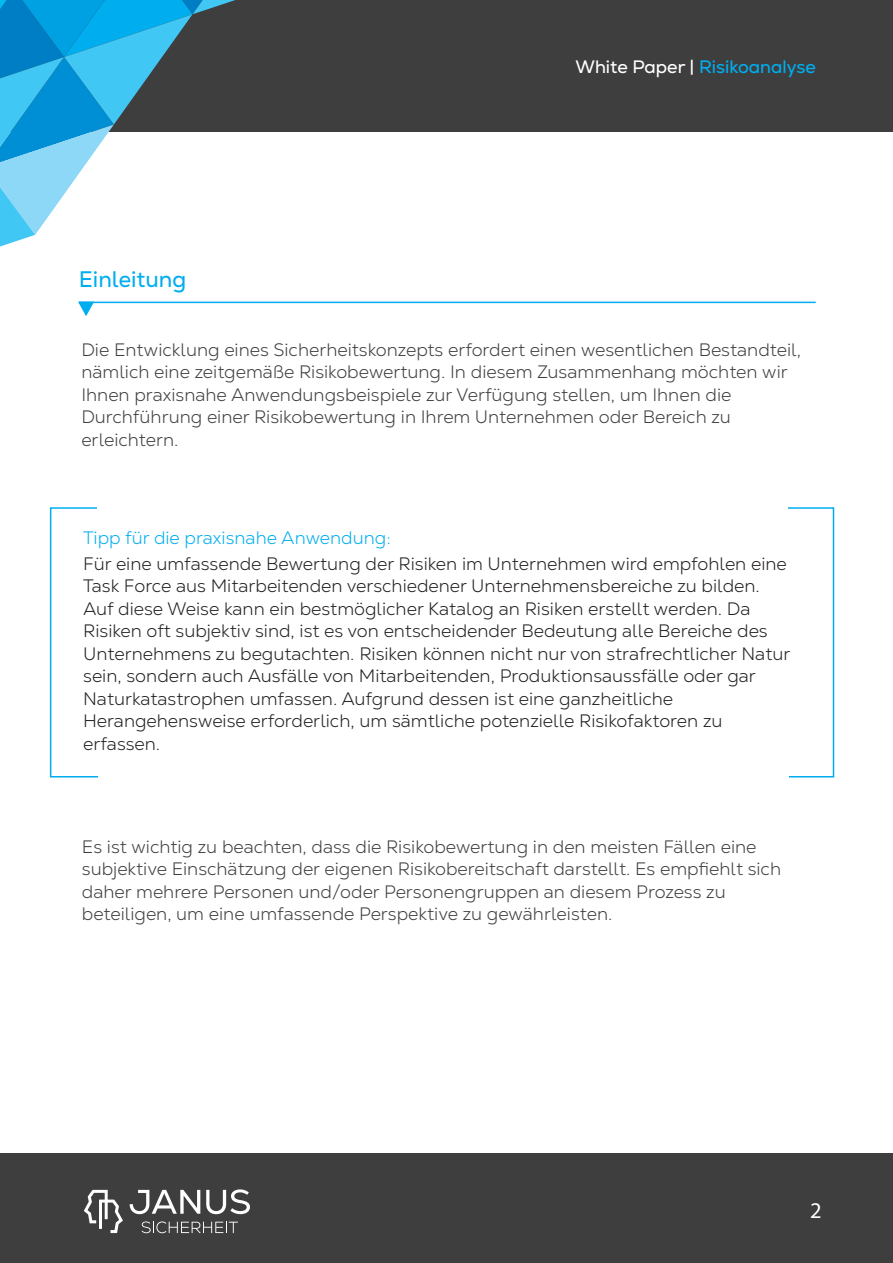
<style>
.page{position:relative;width:893px;height:1263px;background:#fff}
.page>*{position:absolute;margin:0;border:0;box-sizing:border-box;transform-origin:0 0}
.t1{font:22.5px "Nexa Text";color:#00aeef}
.t2{font:22.5px "Myriad Pro";color:#fff}
.t3{font:300 18px/22.5px "Nexa Text";color:#231f20}
.t4{font:300 18px/22.5px "Nexa Text";color:#3e3e3f}
.t5{font:300 18px "Nexa Text";color:#00aeef}
.t6{font:18px "Nexa";color:#00aeef}
.s1{color:#fff}
</style>
<div class="page">
<div style="left:0;top:0;width:893px;height:131px;background:#3e3e3f"></div>
<div style="left:0;top:1154px;width:893px;height:109px;background:#3e3e3f"></div>
<svg style="left:84px;top:1190px;width:39px;height:43px"></svg>
<svg style="left:130px;top:1190px;width:70px;height:24px"></svg>
<svg style="left:206px;top:1189px;width:44px;height:25px"></svg>
<svg style="left:142px;top:1221px;width:96px;height:12px"></svg>
<svg style="left:0;top:0;width:321px;height:247px"></svg>
<hr style="left:79px;top:302px;width:737px;height:1px;background:#00aeef">
<svg style="left:78px;top:301px;width:17px;height:15px"></svg>
<p class="t1" style="left:79px;top:266px;width:109px">Einleitung</p>
<p class="t6" style="left:575px;top:56px;width:242px"><span class="s1">White Paper |</span> Risikoanalyse</p>
<p class="t4" style="left:81px;top:338px;width:721px">Die Entwicklung eines Sicherheitskonzepts erfordert einen wesentlichen Bestandteil, nämlich eine zeitgemäße Risikobewertung. In diesem Zusammenhang möchten wir Ihnen praxisnahe Anwendungsbeispiele zur Verfügung stellen, um Ihnen die Durchführung einer Risikobewertung in Ihrem Unternehmen oder Bereich zu erleichtern.</p>
<p class="t5" style="left:83px;top:527px;width:309px">Tipp für die praxisnahe Anwendung:</p>
<p class="t3" style="left:83px;top:552px;width:709px">Für eine umfassende Bewertung der Risiken im Unternehmen wird empfohlen eine Task Force aus Mitarbeitenden verschiedener Unternehmensbereiche zu bilden.<br>Auf diese Weise kann ein bestmöglicher Katalog an Risiken erstellt werden. Da Risiken oft subjektiv sind, ist es von entscheidender Bedeutung alle Bereiche des Unternehmens zu begutachten. Risiken können nicht nur von strafrechtlicher Natur sein, sondern auch Ausfälle von Mitarbeitenden, Produktionsaussfälle oder gar Naturkatastrophen umfassen. Aufgrund dessen ist eine ganzheitliche Herangehensweise erforderlich, um sämtliche potenzielle Risikofaktoren zu erfassen.</p>
<p class="t4" style="left:82px;top:835px;width:701px">Es ist wichtig zu beachten, dass die Risikobewertung in den meisten Fällen eine subjektive Einschätzung der eigenen Risikobereitschaft darstellt. Es empfiehlt sich daher mehrere Personen und/oder Personengruppen an diesem Prozess zu beteiligen, um eine umfassende Perspektive zu gewährleisten.</p>
<p class="t2" style="left:810px;top:1196px;width:13px">2</p>
</div>
